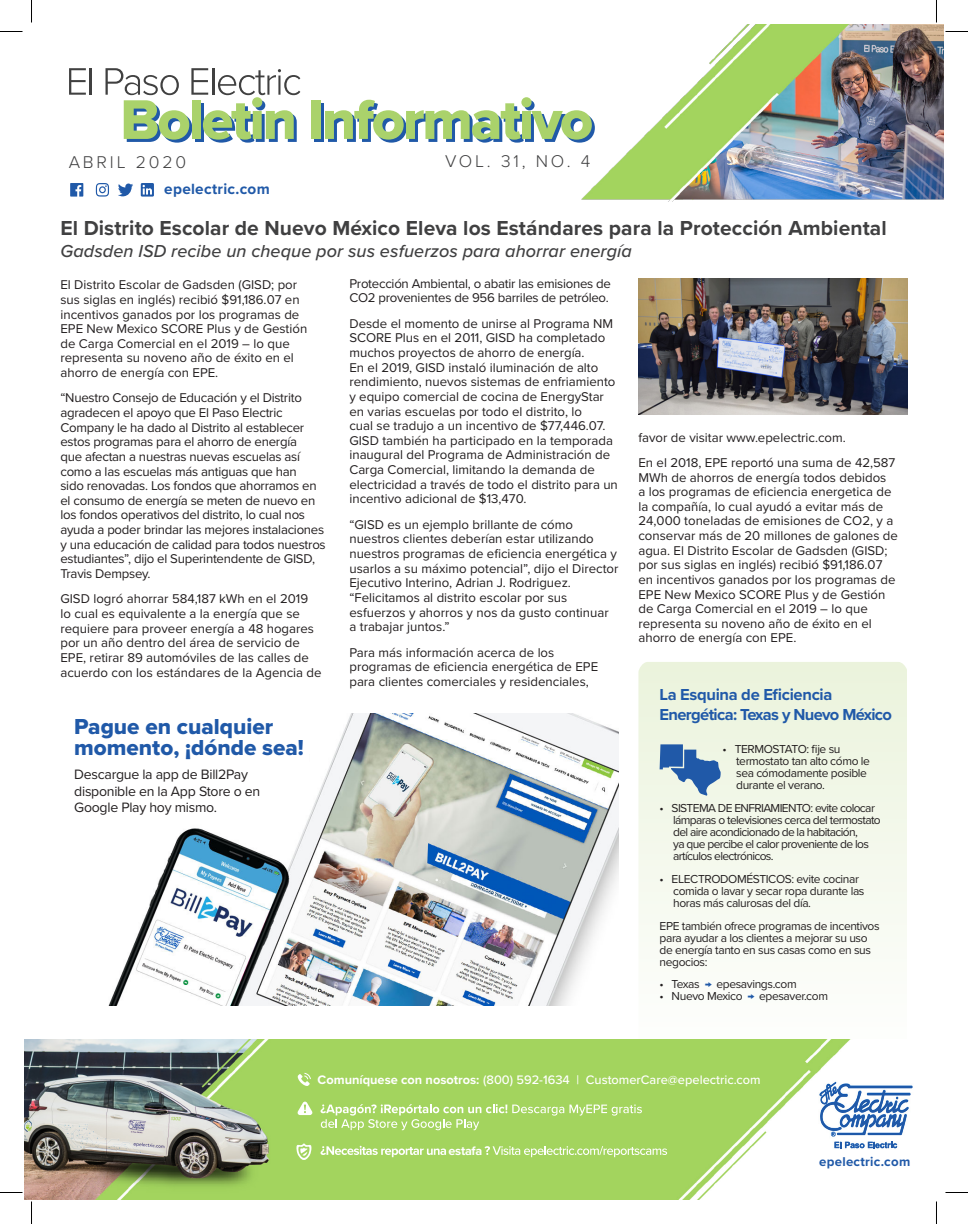
<style>
.page{position:relative;width:968px;height:1224px;background:#fff}
.page>*{position:absolute;margin:0;border:0;box-sizing:border-box;transform-origin:0 0}
.t1{font:22.5px/21px "Proxima Nova Extrabld";color:#2059a8}
.t2{font:700 21px "Proxima Nova";letter-spacing:.005em;color:#404041}
.t3{font:italic 500 18px "Proxima Nova";letter-spacing:.005em;color:#404041}
.t4{font:300 17.7px "Proxima Nova";letter-spacing:.16em;color:#404041}
.t5{font:700 16.5px/20px "Proxima Nova";letter-spacing:-.04em;color:#2059a8}
.t6{font:700 15.3px "Proxima Nova";letter-spacing:.02em;color:#2059a8}
.t7{font:14.1px/17px "Proxima Nova";letter-spacing:-.02em;color:#231f20}
.t8{font:13.2px/14.7px "Proxima Nova";color:#231f20}
.t9{font:13.2px/14.7px "Proxima Nova";letter-spacing:-.02em;color:#231f20}
.t10{font:700 13.2px "Proxima Nova";letter-spacing:.02em;color:#2059a8}
.t11{font:500 12.75px "Proxima Nova";color:#fff}
.t12{font:700 12.6px "Proxima Nova";letter-spacing:-.02em;color:#fff}
.t13{font:12px/12px "Proxima Nova";letter-spacing:-.03em;color:#231f20}
.t14{font:12px/12px "Proxima Nova";letter-spacing:-.05em;color:#231f20}
.s1{font-weight:700;color:#2059a8}
.s2{font-weight:700}
</style>
<div class="page">
<svg style="left:638px;top:662px;width:269px;height:378px;fill:#f4f9ed"></svg>
<img style="left:108px;top:714px;width:510px;height:292px">
<div style="left:74px;top:716px;width:234px;height:99px;background:#fff"></div>
<img style="left:83px;top:25px;width:860px;height:177px">
<img style="left:25px;top:1040px;width:888px;height:159px">
<svg style="left:816px;top:1083px;width:96px;height:65px"></svg>
<svg style="left:320px;top:1104px;width:322px;height:26px;background:#b3db7a"></svg>
<svg style="left:298px;top:1073px;width:13px;height:13px"></svg>
<svg style="left:297px;top:1102px;width:15px;height:13px"></svg>
<svg style="left:320px;top:1146px;width:126px;height:11px"></svg>
<svg style="left:484px;top:1146px;width:183px;height:11px;background:#bade86"></svg>
<svg style="left:296px;top:1143px;width:15px;height:17px"></svg>
<svg style="left:96px;top:183px;width:13px;height:14px"></svg>
<svg style="left:70px;top:183px;width:13px;height:14px"></svg>
<svg style="left:118px;top:184px;width:15px;height:12px"></svg>
<svg style="left:141px;top:183px;width:13px;height:14px"></svg>
<svg style="left:314px;top:103px;width:9px;height:39px"></svg>
<div style="left:810px;top:1156px;width:109px;height:15px;background:#fff"></div>
<svg style="left:69px;top:68px;width:17px;height:27px"></svg>
<hr style="left:90px;top:68px;width:2px;height:27px;background:#404040">
<svg style="left:659px;top:744px;width:61px;height:52px;background:#84a5c5"></svg>
<img style="left:638px;top:279px;width:269px;height:135px">
<svg style="left:105px;top:68px;width:195px;height:75px"></svg>
<div style="left:310px;top:100px;width:10px;height:39px;background:#aad26b"></div>
<svg style="left:325px;top:97px;width:270px;height:46px"></svg>
<svg style="left:0;top:31px;width:22px;height:1px"></svg>
<svg style="left:945px;top:31px;width:23px;height:1px"></svg>
<svg style="left:0;top:1192px;width:22px;height:1px"></svg>
<svg style="left:945px;top:1192px;width:23px;height:1px"></svg>
<svg style="left:31px;top:0;width:1px;height:22px"></svg>
<svg style="left:31px;top:1202px;width:1px;height:22px"></svg>
<svg style="left:936px;top:0;width:1px;height:22px"></svg>
<svg style="left:936px;top:1202px;width:1px;height:22px"></svg>
<h3 class="t4" style="left:69px;top:149px;width:119px">ABRIL 2020</h3>
<h3 class="t4" style="left:445px;top:148px;width:147px">VOL. 31, NO. 4</h3>
<p class="t6" style="left:164px;top:177px;width:107px">epelectric.com</p>
<h2 class="t2" style="left:60px;top:213px;width:827px">El Distrito Escolar de Nuevo México Eleva los Estándares para la Protección Ambiental</h2>
<h3 class="t3" style="left:60px;top:238px;width:573px">Gadsden ISD recibe un cheque por sus esfuerzos para ahorrar energía</h3>
<p class="t8" style="left:60px;top:277px;width:248px">El Distrito Escolar de Gadsden (GISD; por sus siglas en inglés) recibió $91,186.07 en incentivos ganados por los programas de EPE New Mexico SCORE Plus y de Gestión de Carga Comercial en el 2019 – lo que representa su noveno año de éxito en el ahorro de energía con EPE.</p>
<p class="t9" style="left:60px;top:390px;width:267px">“Nuestro Consejo de Educación y el Distrito agradecen el apoyo que El Paso Electric Company le ha dado al Distrito al establecer estos programas para el ahorro de energía<br>que afectan a nuestras nuevas escuelas así como a las escuelas más antiguas que han<br>sido renovadas. Los fondos que ahorramos en el consumo de energía se meten de nuevo en los fondos operativos del distrito, lo cual nos ayuda a poder brindar las mejores instalaciones y una educación de calidad para todos nuestros estudiantes”, dijo el Superintendente de GISD, Travis Dempsey.</p>
<p class="t8" style="left:60px;top:591px;width:263px">GISD logró ahorrar 584,187 kWh en el 2019 lo cual es equivalente a la energía que se requiere para proveer energía a 48 hogares por un año dentro del área de servicio de EPE, retirar 89 automóviles de las calles de acuerdo con los estándares de la Agencia de</p>
<h1 class="t1" style="left:74px;top:716px;width:231px">Pague en cualquier momento, ¡dónde sea!</h1>
<p class="t7" style="left:74px;top:765px;width:188px">Descargue la app de Bill2Pay disponible en la App Store o en<br>Google Play hoy mismo.</p>
<p class="t9" style="left:349px;top:275px;width:263px">Protección Ambiental, o abatir las emisiones de<br>CO2 provenientes de 956 barriles de petróleo.</p>
<p class="t8" style="left:349px;top:316px;width:270px">Desde el momento de unirse al Programa NM SCORE Plus en el 2011, GISD ha completado muchos proyectos de ahorro de energía.<br>En el 2019, GISD instaló iluminación de alto rendimiento, nuevos sistemas de enfriamiento y equipo comercial de cocina de EnergyStar en varias escuelas por todo el distrito, lo<br>cual se tradujo a un incentivo de $77,446.07.<br>GISD también ha participado en la temporada inaugural del Programa de Administración de Carga Comercial, limitando la demanda de electricidad a través de todo el distrito para un incentivo adicional de $13,470.</p>
<p class="t8" style="left:349px;top:516px;width:270px">“GISD es un ejemplo brillante de cómo nuestros clientes deberían estar utilizando nuestros programas de eficiencia energética y usarlos a su máximo potencial”, dijo el Director Ejecutivo Interino, Adrian J. Rodriguez. “Felicitamos al distrito escolar por sus esfuerzos y ahorros y nos da gusto continuar a trabajar juntos.”</p>
<p class="t8" style="left:349px;top:644px;width:250px">Para más información acerca de los programas de eficiencia energética de EPE para clientes comerciales y residenciales,</p>
<p class="t8" style="left:638px;top:424px;width:258px;line-height:25.3px">favor de visitar www.epelectric.com.<br>En el 2018, EPE reportó una suma de 42,587</p>
<p class="t8" style="left:638px;top:469px;width:261px">MWh de ahorros de energía todos debidos<br>a los programas de eficiencia energetica de la compañía, lo cual ayudó a evitar más de 24,000 toneladas de emisiones de CO2, y a conservar más de 20 millones de galones de agua. El Distrito Escolar de Gadsden (GISD; por sus siglas en inglés) recibió $91,186.07 en incentivos ganados por los programas de EPE New Mexico SCORE Plus y de Gestión de Carga Comercial en el 2019 – lo que representa su noveno año de éxito en el ahorro de energía con EPE.</p>
<p class="t5" style="left:659px;top:684px;width:234px">La Esquina de Eficiencia<br>Energética: Texas y Nuevo México</p>
<p class="t13" style="left:736px;top:743px;width:135px;text-indent:-14px">• TERMOSTATO: fije su termostato tan alto cómo le sea cómodamente posible durante el verano.</p>
<p class="t14" style="left:673px;top:801px;width:209px;text-indent:-14px">• SISTEMA DE ENFRIAMIENTO: evite colocar lámparas o televisiones cerca del termostato del aire acondicionado de la habitación,<br>ya que percibe el calor proveniente de los artículos electrónicos.</p>
<p class="t13" style="left:673px;top:872px;width:193px;text-indent:-14px">• ELECTRODOMÉSTICOS: evite cocinar comida o lavar y secar ropa durante las horas más calurosas del día.</p>
<p class="t13" style="left:659px;top:919px;width:221px">EPE también ofrece programas de incentivos para ayudar a los clientes a mejorar su uso de energía tanto en sus casas como en sus negocios:</p>
<p class="t13" style="left:659px;top:978px;width:139px">• Texas <span class="s1">→</span> epesavings.com</p>
<p class="t13" style="left:659px;top:990px;width:170px">• Nuevo Mexico <span class="s1">→</span> epesaver.com</p>
<p class="t11" style="left:317px;top:1070px;width:444px"><span class="s2">Comuníquese con nosotros:</span> (800) 592-1634 | CustomerCare@epelectric.com</p>
<p class="t12" style="left:448px;top:1141px;width:35px">estafa</p>
<p class="t10" style="left:819px;top:1152px;width:93px">epelectric.com</p>
</div>
